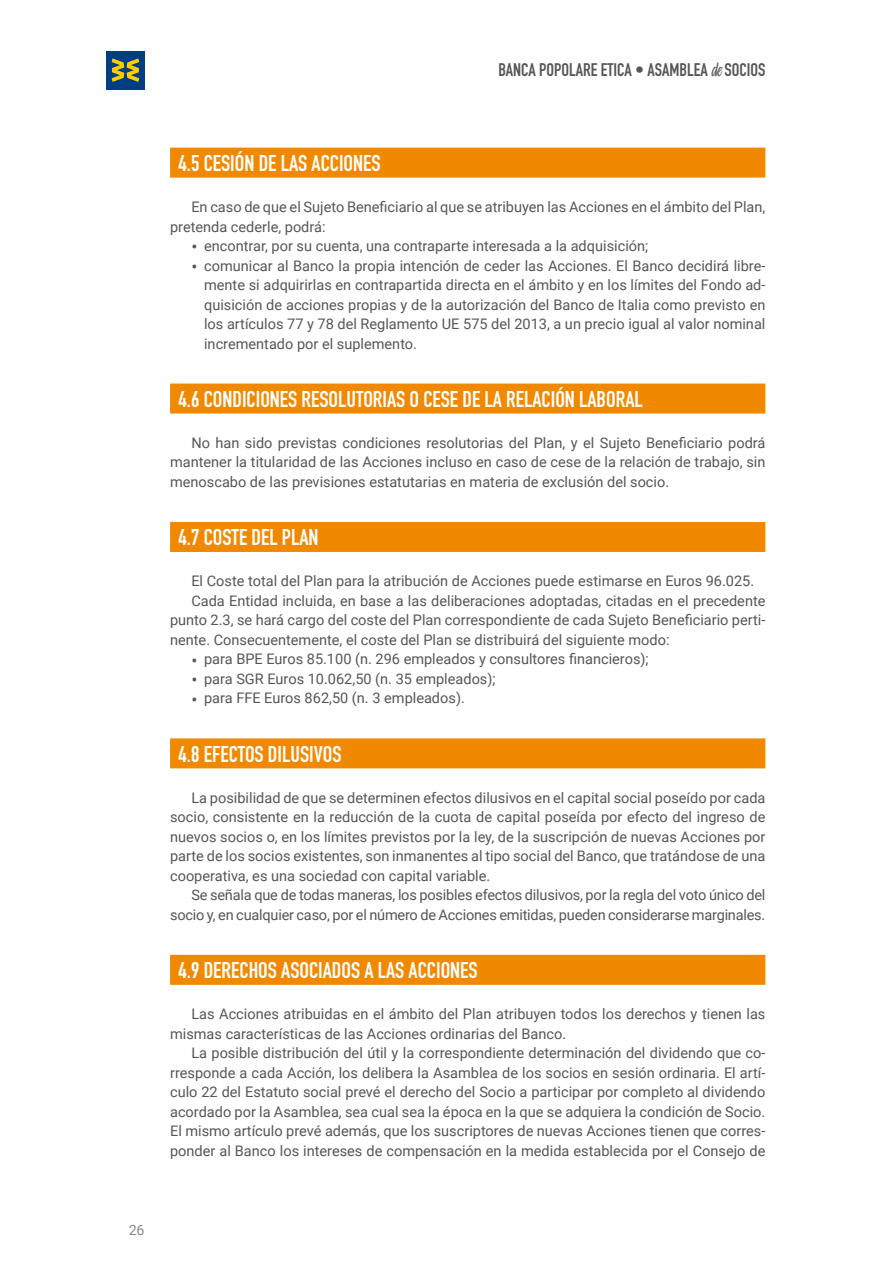
<style>
.page{position:relative;width:893px;height:1263px;background:#fff}
.page>*{position:absolute;margin:0;border:0;box-sizing:border-box;transform-origin:0 0}
.t1{font:22.5px "DIN Engschrift Std";color:#fff}
.t2{font:18px "DIN Engschrift Std";color:#565656}
.t3{font:14.55px/19.5px "Roboto";color:#565656;text-align:justify}
.t4{font:14.1px "Roboto";color:#878786}
.s1{font-family:"Linotype Gneisenauette";font-weight:300}
.s2{font-size:18px}
</style>
<div class="page">
<div style="left:106px;top:51px;width:39px;height:38px;background:#003e84"></div>
<svg style="left:112px;top:58px;width:27px;height:24px"></svg>
<div style="left:170px;top:148px;width:595px;height:30px;background:#f18900"></div>
<div style="left:170px;top:383px;width:595px;height:30px;background:#f18900"></div>
<div style="left:170px;top:522px;width:595px;height:30px;background:#f18900"></div>
<div style="left:170px;top:738px;width:595px;height:30px;background:#f18900"></div>
<div style="left:170px;top:955px;width:595px;height:30px;background:#f18900"></div>
<p class="t2" style="left:498px;top:59px;width:269px">BANCA POPOLARE ETICA • ASAMBLEA <span class="s1">de</span> SOCIOS</p>
<p class="t4" style="left:129px;top:1220px;width:17px">26</p>
<h1 class="t1" style="left:179px;top:150px;width:204px">4.5 CESIÓN DE LAS ACCIONES</h1>
<p class="t3" style="left:170px;top:197px;width:597px;text-indent:21px">En caso de que el Sujeto Beneficiario al que se atribuyen las Acciones en el ámbito del Plan, pretenda cederle, podrá:</p>
<p class="t3" style="left:191px;top:236px;width:458px"><span class="s2">•</span> encontrar, por su cuenta, una contraparte interesada a la adquisición;</p>
<p class="t3" style="left:204px;top:255px;width:563px;text-indent:-13px"><span class="s2">•</span> comunicar al Banco la propia intención de ceder las Acciones. El Banco decidirá libre&shy;mente si adquirirlas en contrapartida directa en el ámbito y en los límites del Fondo ad&shy;quisición de acciones propias y de la autorización del Banco de Italia como previsto en los artículos 77 y 78 del Reglamento UE 575 del 2013, a un precio igual al valor nominal incrementado por el suplemento.</p>
<h1 class="t1" style="left:179px;top:386px;width:466px">4.6 CONDICIONES RESOLUTORIAS O CESE DE LA RELACIÓN LABORAL</h1>
<p class="t3" style="left:170px;top:432px;width:597px;text-indent:21px">No han sido previstas condiciones resolutorias del Plan, y el Sujeto Beneficiario podrá mantener la titularidad de las Acciones incluso en caso de cese de la relación de trabajo, sin menoscabo de las previsiones estatutarias en materia de exclusión del socio.</p>
<h1 class="t1" style="left:179px;top:524px;width:142px">4.7 COSTE DEL PLAN</h1>
<p class="t3" style="left:191px;top:571px;width:564px">El Coste total del Plan para la atribución de Acciones puede estimarse en Euros 96.025.</p>
<p class="t3" style="left:191px;top:590px;width:576px">Cada Entidad incluida, en base a las deliberaciones adoptadas, citadas en el precedente</p>
<p class="t3" style="left:170px;top:610px;width:597px">punto 2.3, se hará cargo del coste del Plan correspondiente de cada Sujeto Beneficiario perti-</p>
<p class="t3" style="left:170px;top:629px;width:501px">nente. Consecuentemente, el coste del Plan se distribuirá del siguiente modo:</p>
<p class="t3" style="left:191px;top:649px;width:459px"><span class="s2">•</span> para BPE Euros 85.100 (n. 296 empleados y consultores financieros);</p>
<p class="t3" style="left:191px;top:668px;width:306px"><span class="s2">•</span> para SGR Euros 10.062,50 (n. 35 empleados);</p>
<p class="t3" style="left:191px;top:688px;width:275px"><span class="s2">•</span> para FFE Euros 862,50 (n. 3 empleados).</p>
<h1 class="t1" style="left:179px;top:740px;width:165px">4.8 EFECTOS DILUSIVOS</h1>
<p class="t3" style="left:170px;top:787px;width:597px;text-indent:21px">La posibilidad de que se determinen efectos dilusivos en el capital social poseído por cada socio, consistente en la reducción de la cuota de capital poseída por efecto del ingreso de nuevos socios o, en los límites previstos por la ley, de la suscripción de nuevas Acciones por parte de los socios existentes, son inmanentes al tipo social del Banco, que tratándose de una cooperativa, es una sociedad con capital variable.</p>
<p class="t3" style="left:170px;top:885px;width:597px;text-align:right">Se señala que de todas maneras, los posibles efectos dilusivos, por la regla del voto único del socio y, en cualquier caso, por el número de Acciones emitidas, pueden considerarse marginales.</p>
<h1 class="t1" style="left:179px;top:957px;width:301px">4.9 DERECHOS ASOCIADOS A LAS ACCIONES</h1>
<p class="t3" style="left:170px;top:1004px;width:597px;text-indent:21px">Las Acciones atribuidas en el ámbito del Plan atribuyen todos los derechos y tienen las mismas características de las Acciones ordinarias del Banco.</p>
<p class="t3" style="left:170px;top:1043px;width:597px;text-indent:21px">La posible distribución del útil y la correspondiente determinación del dividendo que co&shy;rresponde a cada Acción, los delibera la Asamblea de los socios en sesión ordinaria. El artí&shy;culo 22 del Estatuto social prevé el derecho del Socio a participar por completo al dividendo acordado por la Asamblea, sea cual sea la época en la que se adquiera la condición de Socio.<br>El mismo artículo prevé además, que los suscriptores de nuevas Acciones tienen que corres&shy;ponder al Banco los intereses de compensación en la medida establecida por el Consejo de</p>
</div>
